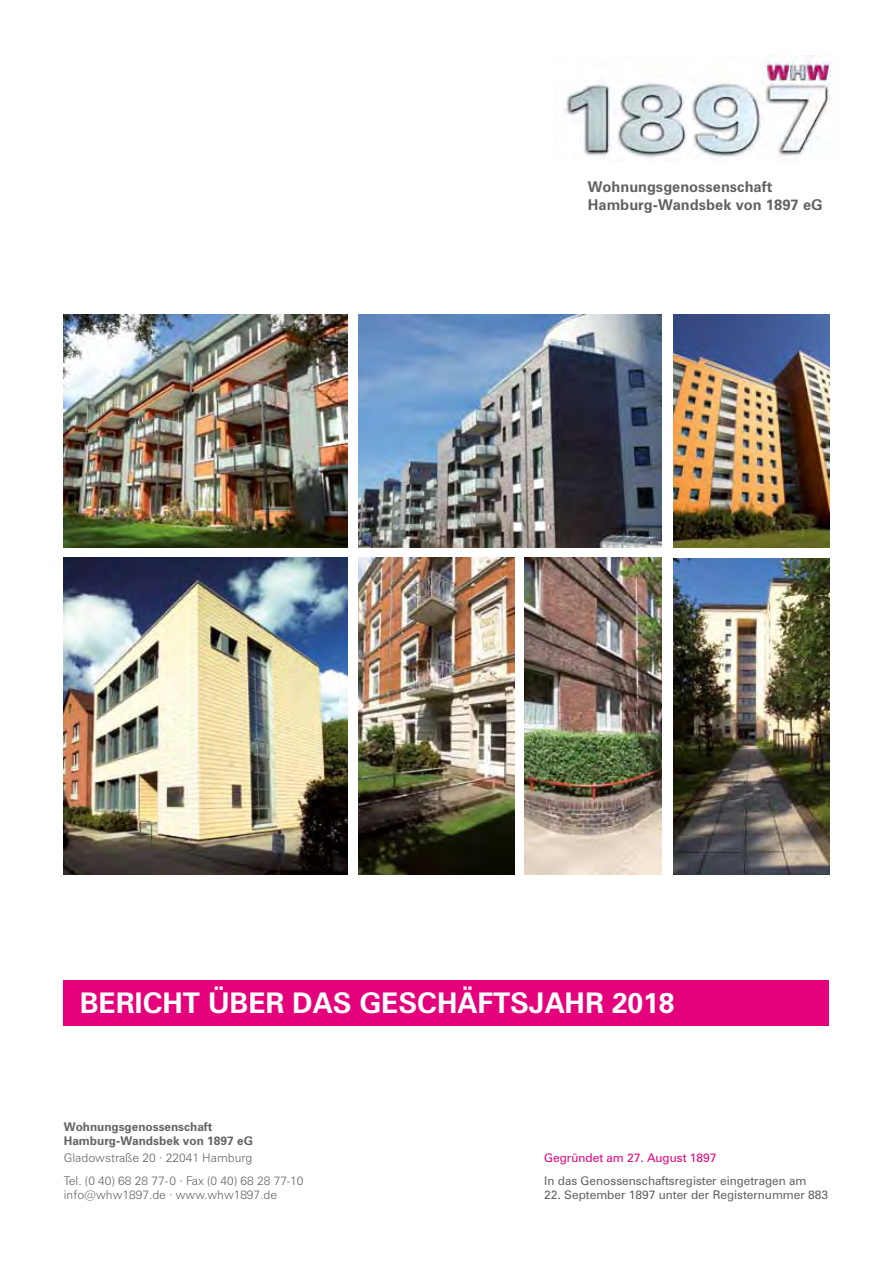
<style>
.page{position:relative;width:893px;height:1263px;background:#fff}
.page>*{position:absolute;margin:0;border:0;box-sizing:border-box;transform-origin:0 0}
.t1{font:700 28.5px "Zurich BT";color:#fff}
.t2{font:700 14.85px/17.9px "Zurich BT";color:#626261}
.t3{font:300 12px/23px "Zurich BT";color:#626261}
.t4{font:12px "Zurich BT";color:#626261}
.t5{font:700 12px/14.4px "Zurich BT";color:#626261}
.t6{font:12px "Zurich BT";color:#e5007c}
</style>
<div class="page">
<img style="left:565px;top:55px;width:266px;height:106px">
<div style="left:64px;top:980px;width:765px;height:46px;background:#e5007c"></div>
<img style="left:64px;top:558px;width:284px;height:317px">
<img style="left:64px;top:314px;width:283px;height:234px">
<img style="left:358px;top:558px;width:156px;height:317px">
<img style="left:673px;top:314px;width:156px;height:234px">
<img style="left:673px;top:559px;width:156px;height:316px">
<img style="left:524px;top:558px;width:137px;height:317px">
<img style="left:358px;top:314px;width:303px;height:234px">
<p class="t2" style="left:588px;top:178px;width:236px">Wohnungsgenossenschaft<br>Hamburg-Wandsbek von 1897 eG</p>
<h1 class="t1" style="left:80px;top:985px;width:596px">Bericht über das Geschäftsjahr 2018</h1>
<p class="t5" style="left:64px;top:1119px;width:191px">Wohnungsgenossenschaft<br>Hamburg-Wandsbek von 1897 eG</p>
<p class="t3" style="left:64px;top:1146px;width:241px">Gladowstraße 20 · 22041 Hamburg<br>Tel. (0 40) 68 28 77-0 · Fax (0 40) 68 28 77-10</p>
<p class="t3" style="left:64px;top:1183px;width:215px">info@whw1897.de · www.whw1897.de</p>
<p class="t6" style="left:544px;top:1150px;width:174px">Gegründet am 27. August 1897</p>
<p class="t4" style="left:544px;top:1173px;width:264px">In das Genossenschaftsregister eingetragen am</p>
<p class="t4" style="left:544px;top:1188px;width:285px">22. September 1897 unter der Registernummer 883</p>
</div>
